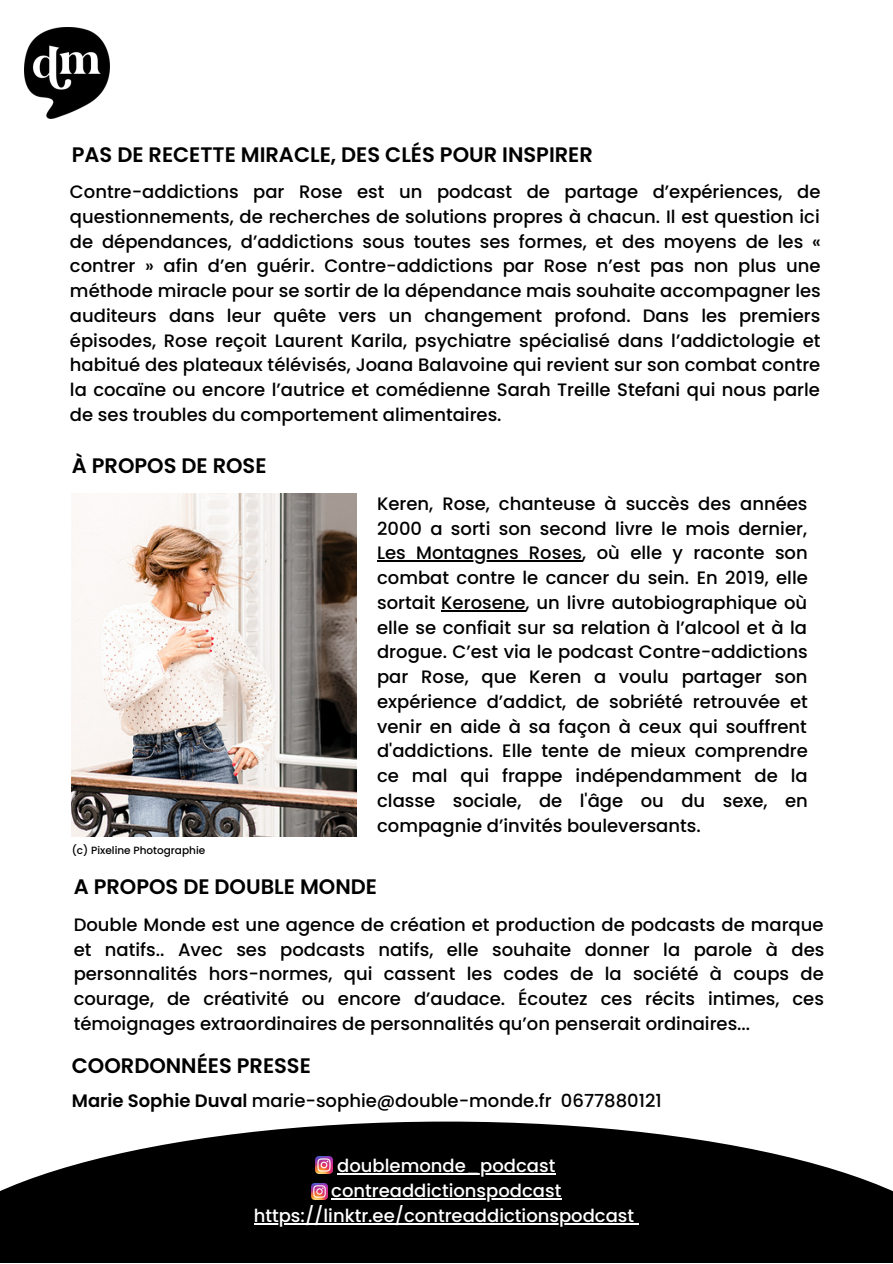
<style>
.page{position:relative;width:893px;height:1264px;background:#fff}
.page>*{position:absolute;margin:0;border:0;box-sizing:border-box;transform-origin:0 0}
.t1{font:600 21px "Poppins";color:#000}
.t2{font:500 18px/24.8px "Poppins";color:#000;text-align:justify}
.t3{font:500 18px/24.8px "Poppins";color:#fff;text-align:center}
.t4{font:500 10.5px "Poppins";color:#000}
.s1{font-weight:600}
</style>
<div class="page">
<img style="left:24px;top:27px;width:86px;height:91px">
<svg style="left:0;top:1121px;width:892px;height:141px;fill:#000"></svg>
<img style="left:72px;top:494px;width:284px;height:342px">
<hr style="left:337px;top:1173px;width:218px;height:1px;background:#fff">
<hr style="left:331px;top:1198px;width:230px;height:1px;background:#fff">
<hr style="left:254px;top:1222px;width:380px;height:2px;background:#fff">
<img style="left:315px;top:1156px;width:17px;height:16px">
<img style="left:311px;top:1182px;width:17px;height:17px">
<hr style="left:377px;top:560px;width:205px;height:1px;background:#000">
<hr style="left:441px;top:610px;width:84px;height:1px;background:#000">
<p class="t1" style="left:72px;top:140px;width:522px">PAS DE RECETTE MIRACLE, DES CLÉS POUR INSPIRER</p>
<p class="t2" style="left:70px;top:179px;width:752px">Contre-addictions par Rose est un podcast de partage d’expériences, de questionnements, de recherches de solutions propres à chacun. Il est question ici de dépendances, d’addictions sous toutes ses formes, et des moyens de les « contrer » afin d’en guérir. Contre-addictions par Rose n’est pas non plus une méthode miracle pour se sortir de la dépendance mais souhaite accompagner les auditeurs dans leur quête vers un changement profond. Dans les premiers épisodes, Rose reçoit Laurent Karila, psychiatre spécialisé dans l’addictologie et habitué des plateaux télévisés, Joana Balavoine qui revient sur son combat contre la cocaïne ou encore l’autrice et comédienne Sarah Treille Stefani qui nous parle de ses troubles du comportement alimentaires.</p>
<p class="t1" style="left:72px;top:451px;width:196px">À PROPOS DE ROSE</p>
<p class="t2" style="left:377px;top:491px;width:432px">Keren, Rose, chanteuse à succès des années 2000 a sorti son second livre le mois dernier, Les Montagnes Roses, où elle y raconte son combat contre le cancer du sein. En 2019, elle sortait Kerosene, un livre autobiographique où elle se confiait sur sa relation à l’alcool et à la drogue. C’est via le podcast Contre-addictions par Rose, que Keren a voulu partager son expérience d’addict, de sobriété retrouvée et venir en aide à sa façon à ceux qui souffrent d'addictions. Elle tente de mieux comprendre ce mal qui frappe indépendamment de la classe sociale, de l'âge ou du sexe, en compagnie d’invités bouleversants.</p>
<p class="t4" style="left:72px;top:842px;width:135px">(c) Pixeline Photographie</p>
<p class="t1" style="left:74px;top:872px;width:305px">A PROPOS DE DOUBLE MONDE</p>
<p class="t2" style="left:74px;top:912px;width:752px">Double Monde est une agence de création et production de podcasts de marque et natifs.. Avec ses podcasts natifs, elle souhaite donner la parole à des personnalités hors-normes, qui cassent les codes de la société à coups de courage, de créativité ou encore d’audace. Écoutez ces récits intimes, ces témoignages extraordinaires de personnalités qu’on penserait ordinaires...</p>
<p class="t1" style="left:72px;top:1051px;width:240px">COORDONNÉES PRESSE</p>
<p class="t2" style="left:72px;top:1087px;width:591px"><span class="s1">Marie Sophie Duval</span> marie-sophie@double-monde.fr 0677880121</p>
<p class="t3" style="left:254px;top:1153px;width:382px">doublemonde_podcast contreaddictionspodcast https://linktr.ee/contreaddictionspodcast</p>
</div>
